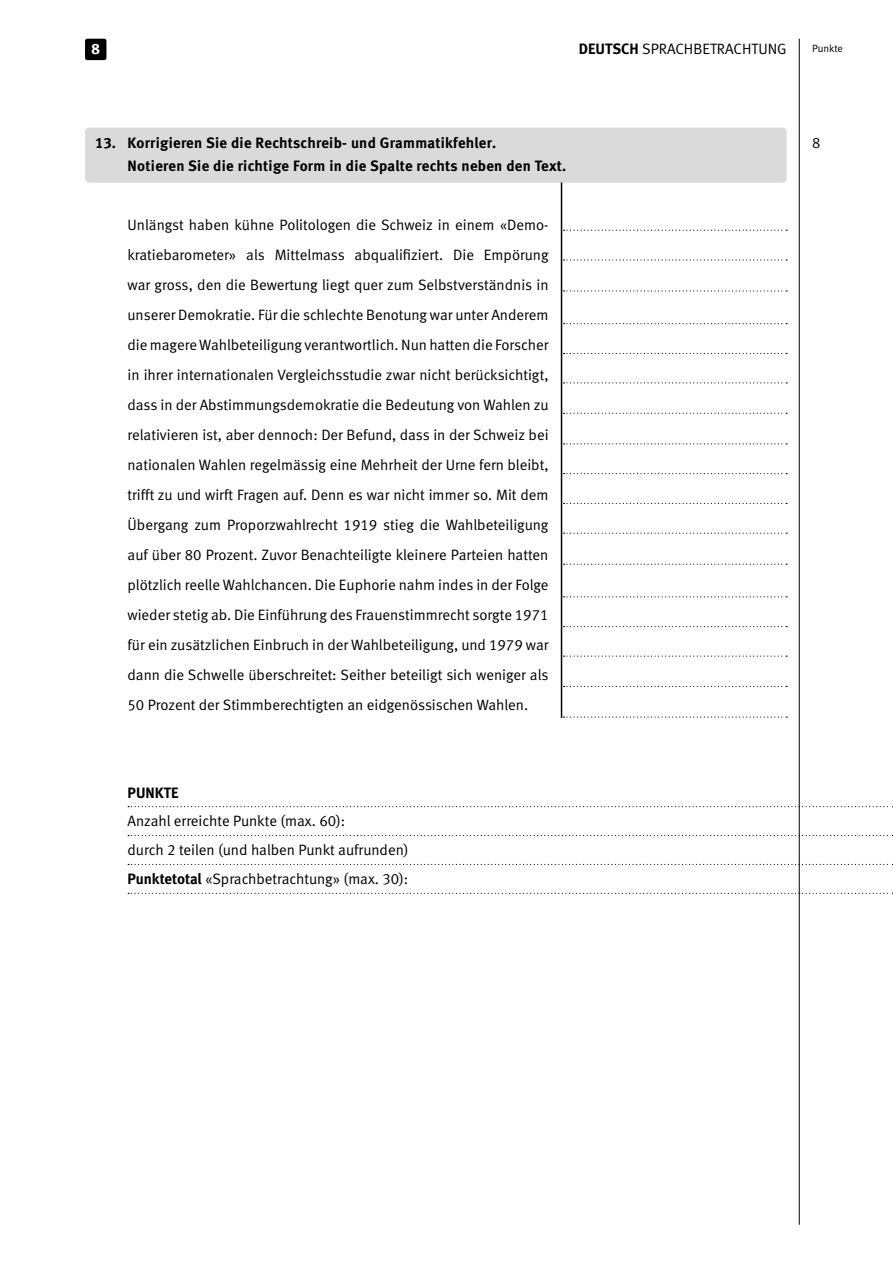
<style>
.page{position:relative;width:893px;height:1263px;background:#fff}
.page>*{position:absolute;margin:0;border:0;box-sizing:border-box;transform-origin:0 0}
.Titel_03{font:15px/30px "Meta Normal LF";color:#000;text-align:justify}
.Titel_03-2{font:15px "Meta Bold LF";letter-spacing:.02em;color:#000}
.Titel_01{font:700 15px "Meta";color:#000}
.t1{font:15px "Meta Bold LF";color:#fff}
.t2{font:10.5px "Meta Normal LF";letter-spacing:-.005em;color:#000}
.s1{font-family:"Meta Bold LF"}
</style>
<div class="page">
<div style="left:85px;top:39px;width:21px;height:21px;background:#000;border-radius:2px"></div>
<hr style="left:799px;top:39px;width:1px;height:1186px;background:#000">
<div style="left:85px;top:128px;width:702px;height:55px;background:#dadada;border-radius:4px"></div>
<svg style="left:128px;top:806px;width:765px;height:1px"></svg>
<svg style="left:128px;top:835px;width:765px;height:1px"></svg>
<svg style="left:128px;top:864px;width:765px;height:1px"></svg>
<svg style="left:128px;top:893px;width:765px;height:1px"></svg>
<svg style="left:564px;top:230px;width:223px;height:1px"></svg>
<svg style="left:564px;top:503px;width:223px;height:1px"></svg>
<svg style="left:564px;top:259px;width:223px;height:2px"></svg>
<svg style="left:564px;top:533px;width:223px;height:1px"></svg>
<svg style="left:564px;top:290px;width:223px;height:2px"></svg>
<svg style="left:564px;top:564px;width:223px;height:1px"></svg>
<svg style="left:564px;top:323px;width:223px;height:1px"></svg>
<svg style="left:564px;top:596px;width:223px;height:1px"></svg>
<svg style="left:564px;top:353px;width:223px;height:1px"></svg>
<svg style="left:564px;top:626px;width:223px;height:1px"></svg>
<svg style="left:564px;top:382px;width:223px;height:1px"></svg>
<svg style="left:564px;top:655px;width:223px;height:2px"></svg>
<svg style="left:564px;top:413px;width:223px;height:1px"></svg>
<svg style="left:564px;top:686px;width:223px;height:1px"></svg>
<svg style="left:564px;top:443px;width:223px;height:1px"></svg>
<svg style="left:564px;top:716px;width:223px;height:2px"></svg>
<svg style="left:564px;top:473px;width:223px;height:1px"></svg>
<hr style="left:561px;top:182px;width:1px;height:536px;background:#000">
<p class="Titel_03" style="left:579px;top:34px;width:209px"><span class="s1">DEUTSCH</span> SPRACHBETRACHTUNG</p>
<p class="t1" style="left:91px;top:40px;width:10px">8</p>
<p class="t2" style="left:812px;top:43px;width:32px">Punkte</p>
<p class="Titel_03-2" style="left:95px;top:134px;width:402px">13. Korrigieren Sie die Rechtschreib- und Grammatikfehler.</p>
<p class="Titel_03" style="left:812px;top:128px;width:10px">8</p>
<p class="Titel_03-2" style="left:128px;top:157px;width:440px">Notieren Sie die richtige Form in die Spalte rechts neben den Text.</p>
<p class="Titel_03" style="left:128px;top:209px;width:423px">Unlängst haben kühne Politologen die Schweiz in einem «Demo&shy;kratiebarometer» als Mittelmass abqualifiziert. Die Empörung war gross, den die Bewertung liegt quer zum Selbstverständnis in unserer Demokratie. Für die schlechte Benotung war unter Anderem die magere Wahlbeteiligung verantwortlich. Nun hatten die Forscher in ihrer internationalen Vergleichsstudie zwar nicht berücksichtigt, dass in der Abstimmungsdemokratie die Bedeutung von Wahlen zu relativieren ist, aber dennoch: Der Befund, dass in der Schweiz bei nationalen Wahlen regelmässig eine Mehrheit der Urne fern bleibt, trifft zu und wirft Fragen auf. Denn es war nicht immer so. Mit dem Übergang zum Proporzwahlrecht 1919 stieg die Wahlbeteiligung auf über 80 Prozent. Zuvor Benachteiligte kleinere Parteien hatten plötzlich reelle Wahlchancen. Die Euphorie nahm indes in der Folge wieder stetig ab. Die Einführung des Frauenstimmrecht sorgte 1971 für ein zusätzlichen Einbruch in der Wahlbeteiligung, und 1979 war dann die Schwelle überschreitet: Seither beteiligt sich weniger als 50 Prozent der Stimmberechtigten an eidgenössischen Wahlen.</p>
<p class="Titel_01" style="left:128px;top:783px;width:52px">PUNKTE</p>
<p class="Titel_03" style="left:128px;top:806px;width:219px">Anzahl erreichte Punkte (max. 60):</p>
<p class="Titel_03" style="left:128px;top:835px;width:282px">durch 2 teilen (und halben Punkt aufrunden)</p>
<p class="Titel_03" style="left:128px;top:864px;width:282px"><span class="s1">Punktetotal</span> «Sprachbetrachtung» (max. 30):</p>
</div>
